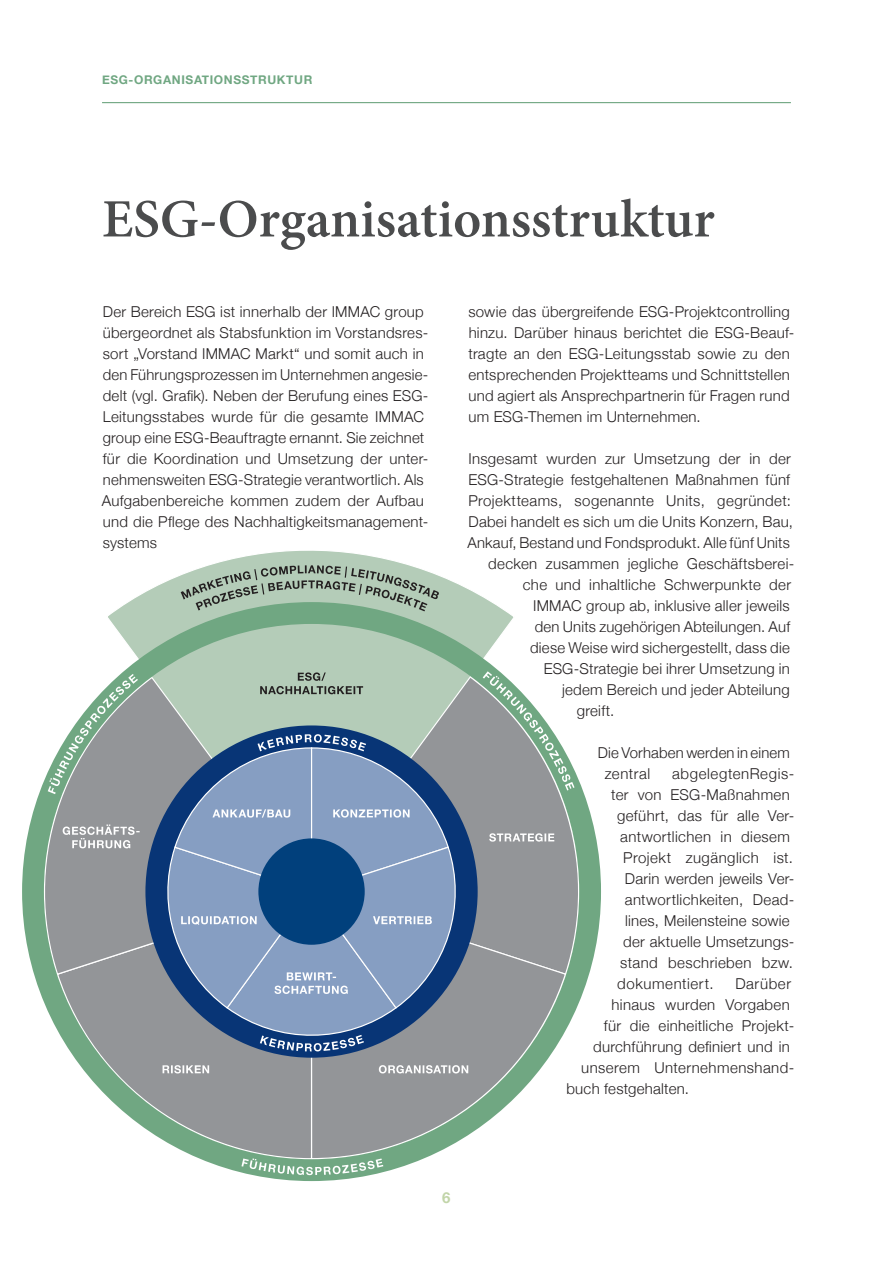
<style>
.page{position:relative;width:893px;height:1263px;background:#fff}
.page>*{position:absolute;margin:0;border:0;box-sizing:border-box;transform-origin:0 0}
.t1{font:600 54px "Minion Pro";color:#4b4c4d}
.t2{font:300 15px/21px "Helvetica Neue";letter-spacing:.02em;color:#231f20}
.t3{font:300 15px "Helvetica Neue";letter-spacing:.04em;color:#231f20}
.t4{font:700 15px "Helvetica Neue";color:#c2d5a9}
.t5{font:700 12px "Helvetica Neue";letter-spacing:.05em;color:#70a782}
</style>
<div class="page">
<hr style="left:102px;top:102px;width:689px;height:1px;background:#70a782">
<svg style="left:516px;top:769px;width:85px;height:207px"></svg>
<svg style="left:313px;top:890px;width:254px;height:270px"></svg>
<svg style="left:56px;top:976px;width:257px;height:184px"></svg>
<svg style="left:23px;top:772px;width:132px;height:204px;background:#9ba0a1"></svg>
<svg style="left:105px;top:550px;width:411px;height:345px"></svg>
<svg style="left:489px;top:833px;width:65px;height:9px"></svg>
<svg style="left:379px;top:1065px;width:89px;height:8px"></svg>
<svg style="left:163px;top:1065px;width:46px;height:8px"></svg>
<svg style="left:63px;top:824px;width:77px;height:24px;background:#afb1b3"></svg>
<svg style="left:260px;top:672px;width:103px;height:22px;background:#95a797"></svg>
<svg style="left:181px;top:565px;width:258px;height:46px;background:#9eb1a1"></svg>
<div style="left:145px;top:725px;width:333px;height:333px;background:#083576;border-radius:50%"></div>
<svg style="left:155px;top:734px;width:312px;height:317px"></svg>
<div style="left:258px;top:838px;width:107px;height:107px;background:#01407c;border-radius:50%"></div>
<div style="left:22px;top:602px;width:579px;height:579px;border:22px solid #70a782;border-radius:50%"></div>
<svg style="left:48px;top:674px;width:90px;height:120px"></svg>
<svg style="left:241px;top:1158px;width:142px;height:17px;background:#92bc9f"></svg>
<svg style="left:483px;top:671px;width:91px;height:119px"></svg>
<p class="t5" style="left:102px;top:70px;width:212px">ESG-ORGANISATIONSSTRUKTUR</p>
<h1 class="t1" style="left:102px;top:182px;width:614px">ESG-Organisationsstruktur</h1>
<p class="t2" style="left:102px;top:300px;width:328px">Der Bereich ESG ist innerhalb der IMMAC group übergeordnet als Stabsfunktion im Vorstandsres&shy;sort „Vorstand IMMAC Markt“ und somit auch in den Führungsprozessen im Unternehmen angesie&shy;delt (vgl. Grafik). Neben der Berufung eines ESG-Leitungsstabes wurde für die gesamte IMMAC group eine ESG-Beauftragte ernannt. Sie zeichnet für die Koordination und Umsetzung der unter&shy;nehmensweiten ESG-Strategie verantwortlich. Als Aufgabenbereiche kommen zudem der Aufbau und die Pflege des Nachhaltigkeitsmanagement&shy;systems</p>
<p class="t2" style="left:468px;top:300px;width:327px">sowie das übergreifende ESG-Projektcontrolling hinzu. Darüber hinaus berichtet die ESG-Beauf&shy;tragte an den ESG-Leitungsstab sowie zu den entsprechenden Projektteams und Schnittstellen und agiert als Ansprechpartnerin für Fragen rund um ESG-Themen im Unternehmen.</p>
<p class="t2" style="left:468px;top:447px;width:324px">Insgesamt wurden zur Umsetzung der in der</p>
<p class="t2" style="left:468px;top:468px;width:323px">ESG-Strategie festgehaltenen Maßnahmen fünf</p>
<p class="t2" style="left:468px;top:489px;width:324px">Projektteams, sogenannte Units, gegründet:</p>
<p class="t2" style="left:468px;top:510px;width:326px">Dabei handelt es sich um die Units Konzern, Bau,</p>
<p class="t2" style="left:467px;top:531px;width:324px">Ankauf, Bestand und Fondsprodukt. Alle fünf Units</p>
<p class="t2" style="left:488px;top:552px;width:308px">decken zusammen jegliche Geschäftsberei-</p>
<p class="t2" style="left:523px;top:573px;width:270px">che und inhaltliche Schwerpunkte der</p>
<p class="t2" style="left:533px;top:594px;width:258px">IMMAC group ab, inklusive aller jeweils</p>
<p class="t2" style="left:535px;top:615px;width:257px">den Units zugehörigen Abteilungen. Auf</p>
<p class="t2" style="left:530px;top:636px;width:261px">diese Weise wird sichergestellt, dass die</p>
<p class="t2" style="left:544px;top:657px;width:248px">ESG-Strategie bei ihrer Umsetzung in</p>
<p class="t2" style="left:562px;top:678px;width:229px">jedem Bereich und jeder Abteilung</p>
<p class="t2" style="left:577px;top:699px;width:39px">greift.</p>
<p class="t2" style="left:605px;top:741px;width:187px;text-indent:-7px">Die Vorhaben werden in einem zentral</p>
<p class="t3" style="left:672px;top:762px;width:124px">abgelegtenRegis-</p>
<p class="t2" style="left:611px;top:783px;width:180px">ter von ESG-Maßnahmen</p>
<p class="t2" style="left:617px;top:804px;width:179px">geführt, das für alle Ver-</p>
<p class="t2" style="left:620px;top:825px;width:171px">antwortlichen in diesem</p>
<p class="t2" style="left:623px;top:846px;width:171px">Projekt zugänglich ist.</p>
<p class="t2" style="left:625px;top:867px;width:171px">Darin werden jeweils Ver-</p>
<p class="t2" style="left:625px;top:888px;width:171px">antwortlichkeiten, Dead-</p>
<p class="t2" style="left:625px;top:909px;width:166px">lines, Meilensteine sowie</p>
<p class="t2" style="left:623px;top:930px;width:173px">der aktuelle Umsetzungs-</p>
<p class="t2" style="left:620px;top:951px;width:174px">stand beschrieben bzw.</p>
<p class="t3" style="left:617px;top:972px;width:98px">dokumentiert.</p>
<p class="t3" style="left:735px;top:972px;width:57px">Darüber</p>
<p class="t2" style="left:611px;top:993px;width:180px">hinaus wurden Vorgaben</p>
<p class="t2" style="left:604px;top:1014px;width:192px">für die einheitliche Projekt-</p>
<p class="t2" style="left:593px;top:1035px;width:198px">durchführung definiert und in</p>
<p class="t2" style="left:581px;top:1056px;width:215px">unserem Unternehmenshand-</p>
<p class="t2" style="left:566px;top:1077px;width:124px">buch festgehalten.</p>
<p class="t4" style="left:442px;top:1186px;width:10px">6</p>
</div>
